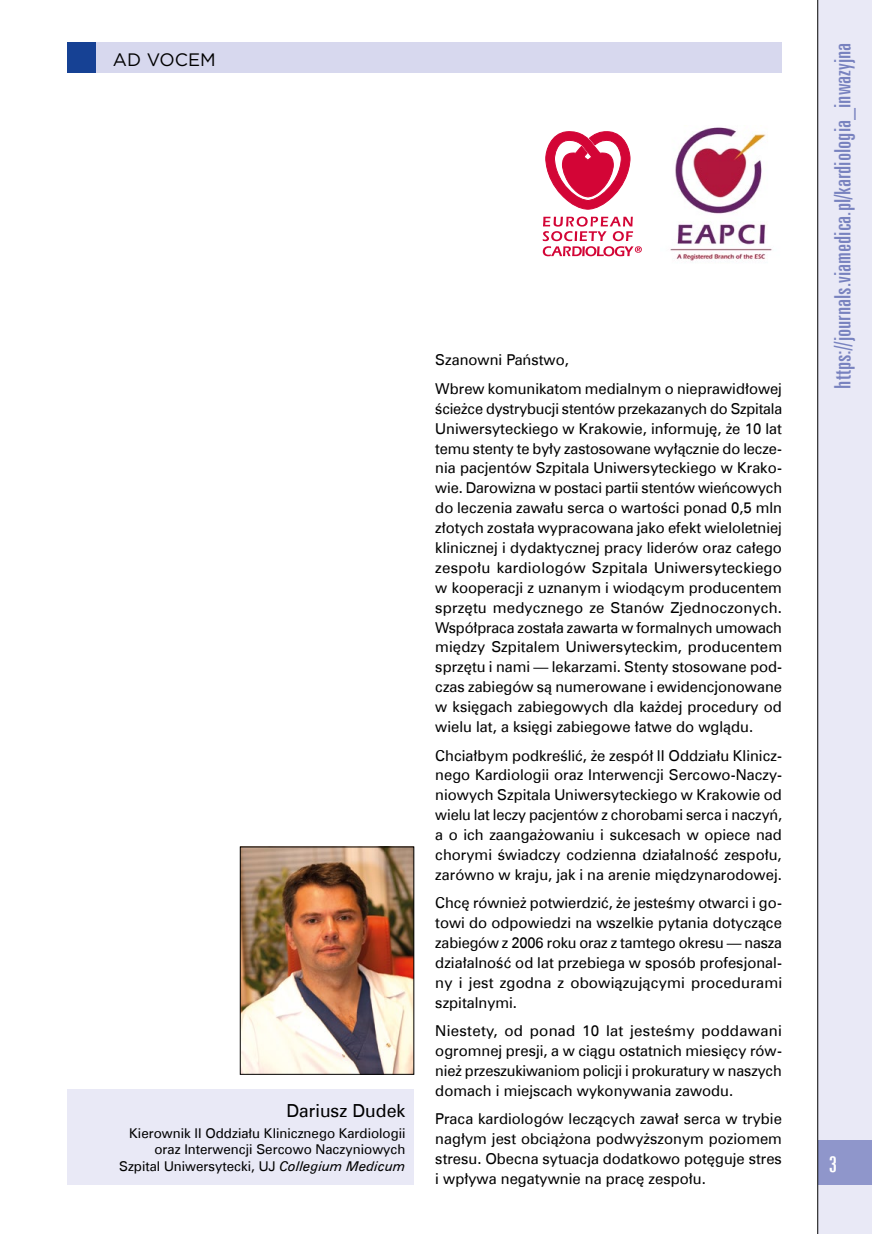
<style>
.page{position:relative;width:872px;height:1234px;background:#fff}
.page>*{position:absolute;margin:0;border:0;box-sizing:border-box;transform-origin:0 0}
.t1{font:22.5px "Zurich X Cn EU";color:#7882bf;scale:1.07 1}
.t2{font:22.5px "Zurich X Cn EU";color:#fff;scale:1.07 1}
.t3{font:18px "Zurich EU";color:#000}
.t4{font:18px "Gotham";color:#000}
.t5{font:15px/20px "Zurich EU";color:#000;text-align:justify}
.t6{font:13.5px/16.5px "Zurich EU";color:#000;text-align:right}
.s1{font-style:italic}
</style>
<div class="page">
<div style="left:817px;top:0;width:55px;height:1233px;background:#e9e9f6"></div>
<div style="left:817px;top:1140px;width:55px;height:44px;background:#8f96cb"></div>
<hr style="left:817px;top:0;width:1px;height:1233px;background:#000">
<div style="left:68px;top:43px;width:714px;height:30px;background:#d7d8ee"></div>
<div style="left:67px;top:1089px;width:347px;height:95px;background:#e9e9f6"></div>
<img style="left:242px;top:848px;width:170px;height:224px">
<div style="left:240px;top:846px;width:174px;height:228px;border:1px solid #000"></div>
<img style="left:670px;top:127px;width:102px;height:135px">
<svg style="left:542px;top:216px;width:100px;height:40px"></svg>
<svg style="left:545px;top:131px;width:85px;height:78px"></svg>
<div style="left:67px;top:43px;width:28px;height:30px;background:#164194"></div>
<p class="t4" style="left:113px;top:48px;width:104px">AD VOCEM</p>
<p class="t3" style="left:286px;top:1099px;width:121px">Dariusz Dudek</p>
<p class="t6" style="left:119px;top:1124px;width:288px">Kierownik II Oddziału Klinicznego Kardiologii oraz Interwencji Sercowo Naczyniowych<br>Szpital Uniwersytecki, UJ <span class="s1">Collegium Medicum</span></p>
<p class="t5" style="left:435px;top:346px;width:348px;line-height:28.3px">Szanowni Państwo,<br>Wbrew komunikatom medialnym o nieprawidłowej</p>
<p class="t5" style="left:435px;top:398px;width:348px">ścieżce dystrybucji stentów przekazanych do Szpitala Uniwersyteckiego w Krakowie, informuję, że 10 lat temu stenty te były zastosowane wyłącznie do lecze&shy;nia pacjentów Szpitala Uniwersyteckiego w Krako&shy;wie. Darowizna w postaci partii stentów wieńcowych do leczenia zawału serca o wartości ponad 0,5 mln złotych została wypracowana jako efekt wieloletniej klinicznej i dydaktycznej pracy liderów oraz całego zespołu kardiologów Szpitala Uniwersyteckiego w kooperacji z uznanym i wiodącym producentem sprzętu medycznego ze Stanów Zjednoczonych.<br>Współpraca została zawarta w formalnych umowach między Szpitalem Uniwersyteckim, producentem sprzętu i nami — lekarzami. Stenty stosowane pod&shy;czas zabiegów są numerowane i ewidencjonowane w księgach zabiegowych dla każdej procedury od wielu lat, a księgi zabiegowe łatwe do wglądu.</p>
<p class="t5" style="left:435px;top:745px;width:348px">Chciałbym podkreślić, że zespół II Oddziału Klinicz&shy;nego Kardiologii oraz Interwencji Sercowo-Naczy&shy;niowych Szpitala Uniwersyteckiego w Krakowie od wielu lat leczy pacjentów z chorobami serca i naczyń, a o ich zaangażowaniu i sukcesach w opiece nad chorymi świadczy codzienna działalność zespołu, zarówno w kraju, jak i na arenie międzynarodowej.</p>
<p class="t5" style="left:435px;top:892px;width:348px">Chcę również potwierdzić, że jesteśmy otwarci i go&shy;towi do odpowiedzi na wszelkie pytania dotyczące zabiegów z 2006 roku oraz z tamtego okresu — nasza działalność od lat przebiega w sposób profesjonal&shy;ny i jest zgodna z obowiązującymi procedurami szpitalnymi.</p>
<p class="t5" style="left:435px;top:1020px;width:348px">Niestety, od ponad 10 lat jesteśmy poddawani ogromnej presji, a w ciągu ostatnich miesięcy rów&shy;nież przeszukiwaniom policji i prokuratury w naszych domach i miejscach wykonywania zawodu.</p>
<p class="t5" style="left:435px;top:1108px;width:348px">Praca kardiologów leczących zawał serca w trybie nagłym jest obciążona podwyższonym poziomem stresu. Obecna sytuacja dodatkowo potęguje stres i wpływa negatywnie na pracę zespołu.</p>
<h1 class="t1" style="left:829px;top:388px;width:325px;rotate:-90deg">https://journals.viamedica.pl/kardiologia_inwazyjna</h1>
<h1 class="t2" style="left:828px;top:1150px;width:9px">3</h1>
</div>
